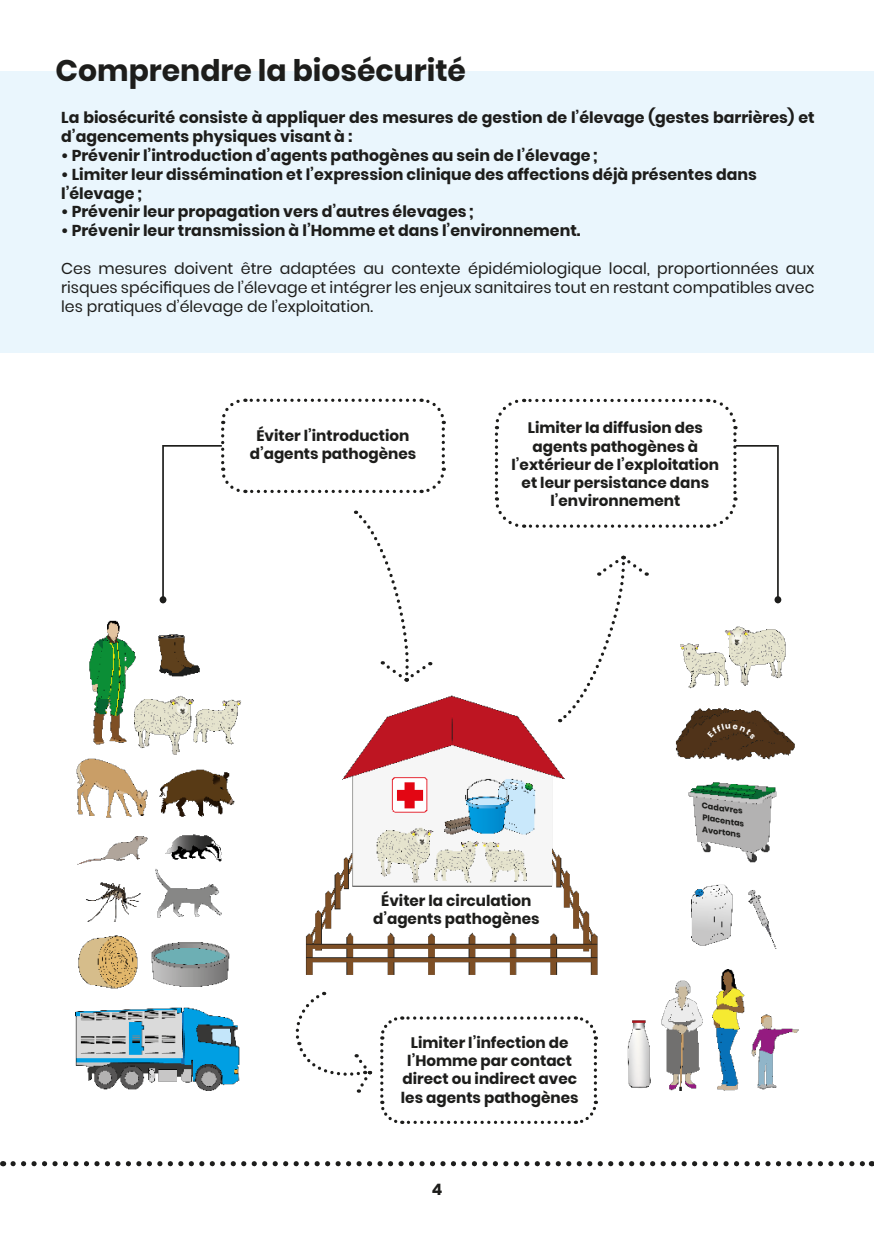
<style>
.page{position:relative;width:874px;height:1241px;background:#fff}
.page>*{position:absolute;margin:0;border:0;box-sizing:border-box;transform-origin:0 0}
.t1{font:700 29.75px "Poppins";color:#1d1d1b}
.t2{font:700 15.75px/18.9px "Poppins";color:#1d1d1b}
.t3{font:15.75px/18.9px "Poppins";color:#1d1d1b;text-align:justify}
.t4{font:700 15.22px/18.2px "Poppins";color:#1d1d1b;text-align:center}
.t5{font:700 8.22px "Poppins";color:#1d1d1b}
</style>
<div class="page">
<div style="left:0;top:71px;width:873px;height:281px;background:#eaf6fd"></div>
<img style="left:75px;top:620px;width:723px;height:470px">
<svg style="left:219px;top:398px;width:227px;height:96px"></svg>
<svg style="left:378px;top:1014px;width:220px;height:110px"></svg>
<svg style="left:494px;top:398px;width:244px;height:130px"></svg>
<svg style="left:295px;top:991px;width:75px;height:101px"></svg>
<svg style="left:355px;top:510px;width:76px;height:171px"></svg>
<svg style="left:559px;top:555px;width:88px;height:167px"></svg>
<hr style="left:163px;top:445px;width:59px;height:1px;background:#1d1d1b">
<hr style="left:735px;top:445px;width:41px;height:1px;background:#1d1d1b">
<hr style="left:162px;top:445px;width:2px;height:154px;background:#1d1d1b">
<hr style="left:776px;top:445px;width:2px;height:154px;background:#1d1d1b">
<div style="left:159px;top:596px;width:7px;height:7px;background:#1d1d1b;border-radius:50%"></div>
<div style="left:774px;top:596px;width:7px;height:7px;background:#1d1d1b;border-radius:50%"></div>
<svg style="left:13px;top:1161px;width:858px;height:5px"></svg>
<svg style="left:707px;top:723px;width:48px;height:16px"></svg>
<h1 class="t1" style="left:56px;top:52px;width:412px">Comprendre la biosécurité</h1>
<p class="t2" style="left:61px;top:108px;width:754px">La biosécurité consiste à appliquer des mesures de gestion de l’élevage (gestes barrières) et d’agencements physiques visant à :</p>
<p class="t2" style="left:61px;top:145px;width:538px">• Prévenir l’introduction d’agents pathogènes au sein de l’élevage ;</p>
<p class="t2" style="left:61px;top:164px;width:696px">• Limiter leur dissémination et l’expression clinique des affections déjà présentes dans l’élevage ;</p>
<p class="t2" style="left:61px;top:202px;width:414px">• Prévenir leur propagation vers d’autres élevages ;</p>
<p class="t2" style="left:61px;top:221px;width:520px">• Prévenir leur transmission à l’Homme et dans l’environnement.</p>
<p class="t3" style="left:61px;top:259px;width:754px">Ces mesures doivent être adaptées au contexte épidémiologique local, proportionnées aux risques spécifiques de l’élevage et intégrer les enjeux sanitaires tout en restant compatibles avec les pratiques d’élevage de l’exploitation.</p>
<p class="t4" style="left:250px;top:426px;width:168px">Éviter l’introduction d’agents pathogènes</p>
<p class="t4" style="left:511px;top:418px;width:209px">Limiter la diffusion des agents pathogènes à l’extérieur de l’exploitation et leur persistance dans l’environnement</p>
<p class="t4" style="left:373px;top:891px;width:168px">Éviter la circulation d’agents pathogènes</p>
<p class="t4" style="left:401px;top:1033px;width:179px">Limiter l’infection de l’Homme par contact direct ou indirect avec les agents pathogènes</p>
<p class="t2" style="left:431px;top:1179px;width:12px">4</p>
<p class="t5" style="left:702px;top:800px;width:43px;rotate:7deg">Cadavres</p>
<p class="t5" style="left:703px;top:812px;width:44px;rotate:9deg">Placentas</p>
<p class="t5" style="left:703px;top:823px;width:40px;rotate:8deg">Avortons</p>
</div>
